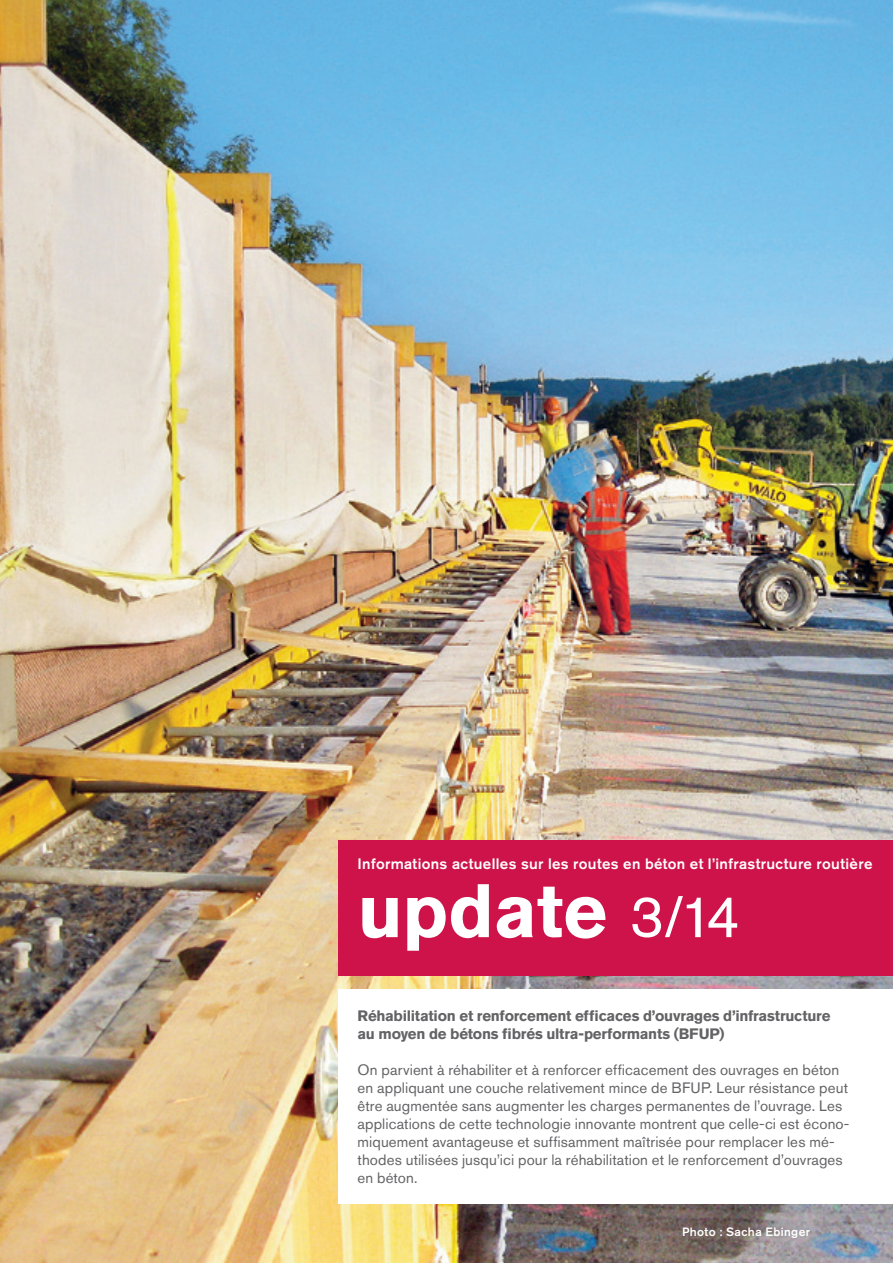
<style>
.page{position:relative;width:893px;height:1263px;background:#fff}
.page>*{position:absolute;margin:0;border:0;box-sizing:border-box;transform-origin:0 0}
.t1{font:700 75px "Akzidenz Grotesk BE";letter-spacing:-.005em;color:#fff}
.t2{font:15px/18px "Akzidenz Grotesk BE";letter-spacing:.005em;color:#636366}
.t3{font:700 15px/18px "Akzidenz Grotesk BE";letter-spacing:-.015em;color:#636366}
.t4{font:500 15px "Akzidenz Grotesk BE";letter-spacing:.02em;color:#fff}
.t5{font:500 12px "Akzidenz Grotesk BE";letter-spacing:.03em;color:#fff}
.s1{font-weight:400;font-size:58.5px}
</style>
<div class="page">
<img style="left:0;top:0;width:893px;height:1263px">
<div style="left:339px;top:840px;width:554px;height:135px;background:#ce134b"></div>
<div style="left:339px;top:989px;width:554px;height:214px;background:#fff"></div>
<p class="t4" style="left:358px;top:855px;width:516px">Informations actuelles sur les routes en béton et l’infrastructure routière</p>
<h1 class="t1" style="left:358px;top:868px;width:384px">update <span class="s1">3/14</span></h1>
<p class="t3" style="left:358px;top:1007px;width:474px">Réhabilitation et renforcement efficaces d’ouvrages d’infrastructure au moyen de bétons fibrés ultra-performants (BFUP)</p>
<p class="t2" style="left:358px;top:1061px;width:493px">On parvient à réhabiliter et à renforcer efficacement des ouvrages en béton en appliquant une couche relativement mince de BFUP. Leur résistance peut être augmentée sans augmenter les charges permanentes de l’ouvrage. Les applications de cette technologie innovante montrent que celle-ci est écono&shy;miquement avantageuse et suffisamment maîtrisée pour remplacer les mé&shy;thodes utilisées jusqu’ici pour la réhabilitation et le renforcement d’ouvrages en béton.</p>
<p class="t5" style="left:682px;top:1224px;width:130px">Photo : Sacha Ebinger</p>
</div>
